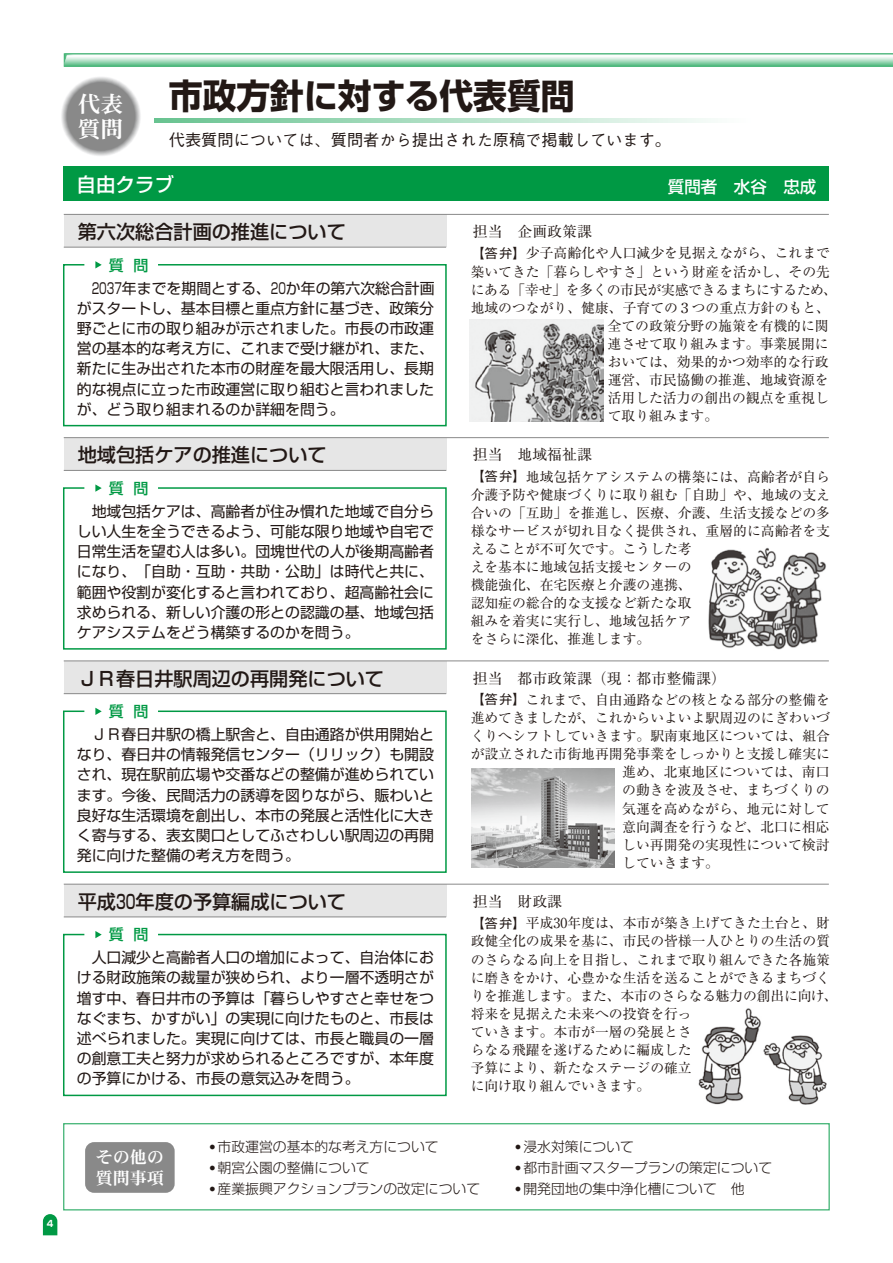
<style>
.page{position:relative;width:893px;height:1263px;background:#fff}
.page>*{position:absolute;margin:0;border:0;box-sizing:border-box;transform-origin:0 0}
.t1{font:700 34.5px "Shin Go Pro";color:#221815}
.t2{font:22.65px/25.5px "DFPHS Mincho CID W7";color:#fff}
.t3{font:500 19.5px "Shin Go Pro";color:#fff}
.t4{font:500 19.2px "Shin Go Pro";color:#221815}
.t5{font:16.95px/20.4px "DFPHS Mincho CID W7";color:#fff}
.t6{font:500 16.5px "Shin Go Pro";color:#fff}
.t7{font:500 16.2px "Gothic BBB Pro";color:#221815}
.t8{font:500 15px "Shin Go Pro";color:#094}
.t9{font:14.85px/20.2px "Shin Go Pro";color:#221815;text-align:justify}
.t10{font:14.85px/20.2px "Shin Go Pro";color:#221815;text-align:justify;scale:.67 1}
.t11{font:14.85px "Ryumin Pro";color:#221815}
.t12{font:13.8px/18.1px "Ryumin Pro";color:#221815}
.t13{font:300 13.8px "Shin Go Pro";color:#221815}
.t14{font:700 9px "Shin Go Pro";color:#fff;scale:.9 1}
.s1{font-family:"Shin Go Pro";font-size:12.75px}
</style>
<div class="page">
<svg style="left:43px;top:1214px;width:14px;height:21px"></svg>
<svg style="left:154px;top:119px;width:557px;height:4px;background:#aedec3"></svg>
<div style="left:64px;top:167px;width:765px;height:34px;background:#094"></div>
<div style="left:64px;top:214px;width:382px;height:33px;background:#e6e6e6"></div>
<div style="left:64px;top:438px;width:382px;height:32px;background:#e6e6e6"></div>
<div style="left:64px;top:661px;width:382px;height:33px;background:#e6e6e6"></div>
<div style="left:64px;top:884px;width:382px;height:33px;background:#e6e6e6"></div>
<div style="left:63px;top:1123px;width:767px;height:87px;border:1px solid #40b373"></div>
<div style="left:85px;top:1142px;width:90px;height:51px;background:#898989;border-radius:9px"></div>
<hr style="left:64px;top:214px;width:765px;height:1px;background:#898989">
<hr style="left:64px;top:247px;width:382px;height:1px;background:#898989">
<hr style="left:64px;top:470px;width:382px;height:1px;background:#898989">
<hr style="left:64px;top:660px;width:765px;height:1px;background:#898989">
<hr style="left:64px;top:693px;width:382px;height:1px;background:#898989">
<hr style="left:64px;top:884px;width:765px;height:1px;background:#898989">
<hr style="left:64px;top:916px;width:382px;height:1px;background:#898989">
<hr style="left:64px;top:437px;width:765px;height:1px;background:#898989">
<svg style="left:64px;top:53px;width:829px;height:14px;background:#a3d9bb"></svg>
<svg style="left:64px;top:80px;width:74px;height:73px"></svg>
<div style="left:67px;top:82px;width:68px;height:68px;background:#898989;border-radius:50%"></div>
<svg style="left:63px;top:264px;width:384px;height:163px"></svg>
<svg style="left:63px;top:487px;width:384px;height:163px"></svg>
<svg style="left:63px;top:710px;width:384px;height:163px"></svg>
<svg style="left:63px;top:933px;width:384px;height:164px"></svg>
<svg style="left:95px;top:261px;width:7px;height:7px"></svg>
<svg style="left:95px;top:484px;width:7px;height:8px"></svg>
<svg style="left:95px;top:708px;width:7px;height:7px"></svg>
<svg style="left:95px;top:931px;width:7px;height:7px"></svg>
<img style="left:469px;top:319px;width:134px;height:102px">
<img style="left:708px;top:547px;width:118px;height:103px">
<img style="left:698px;top:1008px;width:129px;height:97px">
<img style="left:471px;top:769px;width:144px;height:99px">
<p class="t14" style="left:47px;top:1216px;width:9px">4</p>
<h1 class="t1" style="left:169px;top:69px;width:407px">市政方針に対する代表質問</h1>
<h2 class="t2" style="left:78px;top:91px;width:47px">代表質問</h2>
<p class="t7" style="left:169px;top:127px;width:504px">代表質問については、質問者から提出された原稿で掲載しています。</p>
<h3 class="t3" style="left:76px;top:169px;width:99px">自由クラブ</h3>
<p class="t6" style="left:668px;top:173px;width:150px">質問者　水谷 忠成</p>
<h3 class="t4" style="left:78px;top:216px;width:269px">第六次総合計画の推進について</h3>
<p class="t8" style="left:109px;top:253px;width:41px">質 問</p>
<p class="t10" style="left:77px;top:276px;width:536px;text-indent:15px">2037年までを期間とする、20か年の第六次総合計画がスタートし、基本目標と重点方針に基づき、政策分野ごとに市の取り組みが示されました。市長の市政運営の基本的な考え方に、これまで受け継がれ、また、新たに生み出された本市の財産を最大限活用し、長期的な視点に立った市政運営に取り組むと言われましたが、どう取り組まれるのか詳細を問う。</p>
<h3 class="t4" style="left:78px;top:439px;width:250px">地域包括ケアの推進について</h3>
<p class="t8" style="left:109px;top:476px;width:41px">質 問</p>
<p class="t9" style="left:77px;top:499px;width:359px">　地域包括ケアは、高齢者が住み慣れた地域で自分らしい人生を全うできるよう、可能な限り地域や自宅で日常生活を望む人は多い。団塊世代の人が後期高齢者になり、「自助・互助・共助・公助」は時代と共に、範囲や役割が変化すると言われており、超高齢社会に求められる、新しい介護の形との認識の基、地域包括ケアシステムをどう構築するのかを問う。</p>
<h3 class="t4" style="left:78px;top:662px;width:308px">ＪＲ春日井駅周辺の再開発について</h3>
<p class="t8" style="left:109px;top:699px;width:41px">質 問</p>
<p class="t9" style="left:77px;top:722px;width:359px">　ＪＲ春日井駅の橋上駅舎と、自由通路が供用開始となり、春日井の情報発信センター（リリック）も開設され、現在駅前広場や交番などの整備が進められています。今後、民間活力の誘導を図りながら、賑わいと良好な生活環境を創出し、本市の発展と活性化に大きく寄与する、表玄関口としてふさわしい駅周辺の再開発に向けた整備の考え方を問う。</p>
<h3 class="t4" style="left:78px;top:886px;width:270px">平成30年度の予算編成について</h3>
<p class="t8" style="left:109px;top:922px;width:41px">質 問</p>
<p class="t9" style="left:77px;top:946px;width:359px">　人口減少と高齢者人口の増加によって、自治体における財政施策の裁量が狭められ、より一層不透明さが増す中、春日井市の予算は「暮らしやすさと幸せをつなぐまち、かすがい」の実現に向けたものと、市長は述べられました。実現に向けては、市長と職員の一層の創意工夫と努力が求められるところですが、本年度の予算にかける、市長の意気込みを問う。</p>
<p class="t11" style="left:473px;top:220px;width:121px">担当　企画政策課</p>
<p class="t12" style="left:472px;top:243px;width:360px"><span class="s1">【答弁】</span>少子高齢化や人口減少を見据えながら、これまで</p>
<p class="t12" style="left:471px;top:261px;width:361px">築いてきた「暮らしやすさ」という財産を活かし、その先</p>
<p class="t12" style="left:471px;top:279px;width:368px">にある「幸せ」を多くの市民が実感できるまちにするため、</p>
<p class="t12" style="left:471px;top:298px;width:361px">地域のつながり、健康、子育ての３つの重点方針のもと、</p>
<p class="t12" style="left:608px;top:316px;width:223px">全ての政策分野の施策を有機的に関</p>
<p class="t12" style="left:608px;top:334px;width:223px">連させて取り組みます。事業展開に</p>
<p class="t12" style="left:608px;top:352px;width:223px">おいては、効果的かつ効率的な行政</p>
<p class="t12" style="left:608px;top:370px;width:223px">運営、市民協働の推進、地域資源を</p>
<p class="t12" style="left:608px;top:388px;width:223px">活用した活力の創出の観点を重視し</p>
<p class="t12" style="left:608px;top:406px;width:112px">て取り組みます。</p>
<p class="t11" style="left:473px;top:443px;width:121px">担当　地域福祉課</p>
<p class="t12" style="left:471px;top:467px;width:361px"><span class="s1">【答弁】</span>地域包括ケアシステムの構築には、高齢者が自ら介護予防や健康づくりに取り組む「自助」や、地域の支え合いの「互助」を推進し、医療、介護、生活支援などの多様なサービスが切れ目なく提供され、重層的に高齢者を支えることが不可欠です。こうした考<br>えを基本に地域包括支援センターの<br>機能強化、在宅医療と介護の連携、<br>認知症の総合的な支援など新たな取<br>組みを着実に実行し、地域包括ケア<br>をさらに深化、推進します。</p>
<p class="t11" style="left:473px;top:666px;width:254px">担当　都市政策課（現：都市整備課）</p>
<p class="t12" style="left:472px;top:690px;width:360px"><span class="s1">【答弁】</span>これまで、自由通路などの核となる部分の整備を</p>
<p class="t12" style="left:471px;top:708px;width:361px">進めてきましたが、これからいよいよ駅周辺のにぎわいづ</p>
<p class="t12" style="left:471px;top:726px;width:361px">くりへシフトしていきます。駅南東地区については、組合</p>
<p class="t12" style="left:471px;top:744px;width:361px">が設立された市街地再開発事業をしっかりと支援し確実に</p>
<p class="t12" style="left:622px;top:762px;width:209px">進め、北東地区については、南口</p>
<p class="t12" style="left:622px;top:780px;width:209px">の動きを波及させ、まちづくりの</p>
<p class="t12" style="left:622px;top:798px;width:209px">気運を高めながら、地元に対して</p>
<p class="t12" style="left:622px;top:816px;width:209px">意向調査を行うなど、北口に相応</p>
<p class="t12" style="left:622px;top:834px;width:209px">しい再開発の実現性について検討</p>
<p class="t12" style="left:622px;top:852px;width:98px">していきます。</p>
<p class="t11" style="left:473px;top:890px;width:91px">担当　財政課</p>
<p class="t12" style="left:471px;top:913px;width:368px"><span class="s1">【答弁】</span>平成30年度は、本市が築き上げてきた土台と、財政健全化の成果を基に、市民の皆様一人ひとりの生活の質のさらなる向上を目指し、これまで取り組んできた各施策に磨きをかけ、心豊かな生活を送ることができるまちづくりを推進します。また、本市のさらなる魅力の創出に向け、将来を見据えた未来への投資を行っ<br>ていきます。本市が一層の発展とさ<br>らなる飛躍を遂げるために編成した<br>予算により、新たなステージの確立<br>に向け取り組んでいきます。</p>
<p class="t5" style="left:96px;top:1147px;width:70px">その他の質問事項</p>
<p class="t13" style="left:210px;top:1135px;width:244px"><sup>●</sup> 市政運営の基本的な考え方について　</p>
<p class="t13" style="left:210px;top:1156px;width:161px"><sup>●</sup> 朝宮公園の整備について</p>
<p class="t13" style="left:210px;top:1177px;width:272px"><sup>●</sup> 産業振興アクションプランの改定について</p>
<p class="t13" style="left:515px;top:1135px;width:120px"><sup>●</sup> 浸水対策について</p>
<p class="t13" style="left:515px;top:1156px;width:258px"><sup>●</sup> 都市計画マスタープランの策定について</p>
<p class="t13" style="left:515px;top:1177px;width:231px"><sup>●</sup> 開発団地の集中浄化槽について　他</p>
</div>
